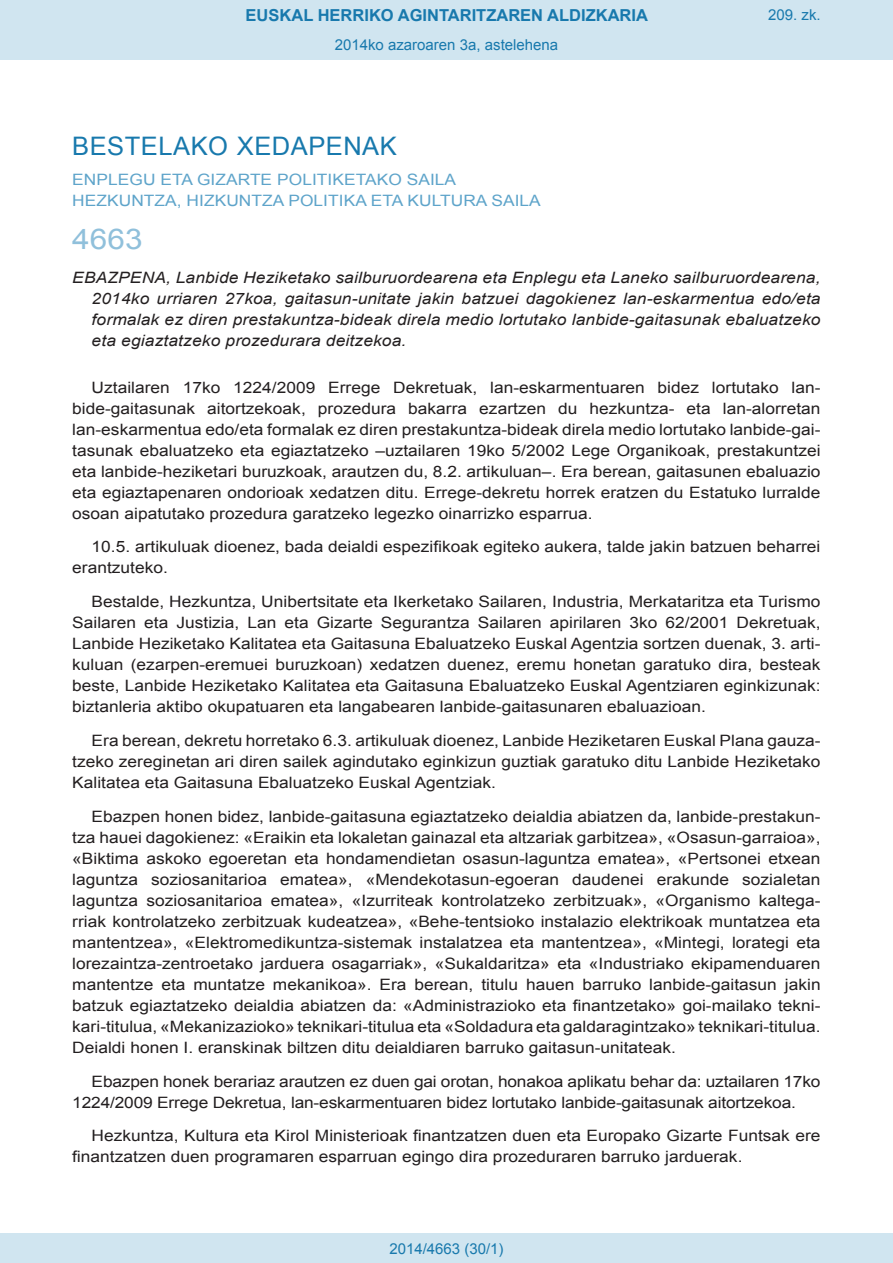
<style>
.page{position:relative;width:893px;height:1263px;background:#fff}
.page>*{position:absolute;margin:0;border:0;box-sizing:border-box;transform-origin:0 0}
.BOPVOrden{font:28.5px "Arial";color:#90c0db;scale:1.11 1}
.BOPVSeccion{font:25.5px "Arial";letter-spacing:.02em;color:#1879ad}
.t1{font:700 16.5px "Arial";color:#1879ad}
.BOPVDetalle{font:15.6px/21px "Arial";color:#231f20;text-align:justify;scale:1.11 1}
.BOPVTitulo{font:italic 15.6px/21px "Arial";letter-spacing:.01em;color:#231f20;text-align:justify;scale:1.11 1}
.BOPVOrganismo{font:15.6px "Arial";letter-spacing:.005em;color:#5ea4ca;scale:1.11 1}
.Paginacion_Centro{font:15px "Arial";color:#1879ad}
</style>
<div class="page">
<div style="left:0;top:0;width:893px;height:60px;background:#d0e5f0"></div>
<div style="left:0;top:1233px;width:893px;height:30px;background:#d0e5f0"></div>
<p class="t1" style="left:246px;top:4px;width:404px">EUSKAL HERRIKO AGINTARITZAREN ALDIZKARIA</p>
<p class="Paginacion_Centro" style="left:335px;top:35px;width:225px">2014ko azaroaren 3a, astelehena</p>
<p class="Paginacion_Centro" style="left:768px;top:5px;width:54px">209. zk.</p>
<p class="BOPVSeccion" style="left:72px;top:129px;width:326px">BESTELAKO XEDAPENAK</p>
<p class="BOPVOrganismo" style="left:72px;top:169px;width:347px">ENPLEGU ETA GIZARTE POLITIKETAKO SAILA</p>
<p class="BOPVOrganismo" style="left:72px;top:191px;width:424px">HEZKUNTZA, HIZKUNTZA POLITIKA ETA KULTURA SAILA</p>
<p class="BOPVOrden" style="left:72px;top:221px;width:65px">4663</p>
<p class="BOPVTitulo" style="left:92px;top:267px;width:658px;text-indent:-19px">EBAZPENA, Lanbide Heziketako sailburuordearena eta Enplegu eta Laneko sailburuordearena, 2014ko urriaren 27koa, gaitasun-unitate jakin batzuei dagokienez lan-eskarmentua edo/eta formalak ez diren prestakuntza-bideak direla medio lortutako lanbide-gaitasunak ebaluatzeko eta egiaztatzeko prozedurara deitzekoa.</p>
<p class="BOPVDetalle" style="left:72px;top:377px;width:676px;text-indent:19px">Uztailaren 17ko 1224/2009 Errege Dekretuak, lan-eskarmentuaren bidez lortutako lan&shy;bide-gaitasunak aitortzekoak, prozedura bakarra ezartzen du hezkuntza- eta lan-alorretan lan-eskarmentua edo/eta formalak ez diren prestakuntza-bideak direla medio lortutako lanbide-gai&shy;tasunak ebaluatzeko eta egiaztatzeko –uztailaren 19ko 5/2002 Lege Organikoak, prestakuntzei eta lanbide-heziketari buruzkoak, arautzen du, 8.2. artikuluan–. Era berean, gaitasunen ebaluazio eta egiaztapenaren ondorioak xedatzen ditu. Errege-dekretu horrek eratzen du Estatuko lurralde osoan aipatutako prozedura garatzeko legezko oinarrizko esparrua.</p>
<p class="BOPVDetalle" style="left:72px;top:537px;width:676px;text-indent:19px">10.5. artikuluak dioenez, bada deialdi espezifikoak egiteko aukera, talde jakin batzuen beharrei erantzuteko.</p>
<p class="BOPVDetalle" style="left:72px;top:591px;width:676px;text-indent:19px">Bestalde, Hezkuntza, Unibertsitate eta Ikerketako Sailaren, Industria, Merkataritza eta Turismo Sailaren eta Justizia, Lan eta Gizarte Segurantza Sailaren apirilaren 3ko 62/2001 Dekretuak, Lanbide Heziketako Kalitatea eta Gaitasuna Ebaluatzeko Euskal Agentzia sortzen duenak, 3. arti&shy;kuluan (ezarpen-eremuei buruzkoan) xedatzen duenez, eremu honetan garatuko dira, besteak beste, Lanbide Heziketako Kalitatea eta Gaitasuna Ebaluatzeko Euskal Agentziaren eginkizunak: biztanleria aktibo okupatuaren eta langabearen lanbide-gaitasunaren ebaluazioan.</p>
<p class="BOPVDetalle" style="left:72px;top:730px;width:676px;text-indent:19px">Era berean, dekretu horretako 6.3. artikuluak dioenez, Lanbide Heziketaren Euskal Plana gauza&shy;tzeko zereginetan ari diren sailek agindutako eginkizun guztiak garatuko ditu Lanbide Heziketako Kalitatea eta Gaitasuna Ebaluatzeko Euskal Agentziak.</p>
<p class="BOPVDetalle" style="left:72px;top:806px;width:676px;text-indent:19px">Ebazpen honen bidez, lanbide-gaitasuna egiaztatzeko deialdia abiatzen da, lanbide-prestakun&shy;tza hauei dagokienez: «Eraikin eta lokaletan gainazal eta altzariak garbitzea», «Osasun-garraioa», «Biktima askoko egoeretan eta hondamendietan osasun-laguntza ematea», «Pertsonei etxean laguntza soziosanitarioa ematea», «Mendekotasun-egoeran daudenei erakunde sozialetan laguntza soziosanitarioa ematea», «Izurriteak kontrolatzeko zerbitzuak», «Organismo kaltega&shy;rriak kontrolatzeko zerbitzuak kudeatzea», «Behe-tentsioko instalazio elektrikoak muntatzea eta mantentzea», «Elektromedikuntza-sistemak instalatzea eta mantentzea», «Mintegi, lorategi eta lorezaintza-zentroetako jarduera osagarriak», «Sukaldaritza» eta «Industriako ekipamenduaren mantentze eta muntatze mekanikoa». Era berean, titulu hauen barruko lanbide-gaitasun jakin batzuk egiaztatzeko deialdia abiatzen da: «Administrazioko eta finantzetako» goi-mailako tekni&shy;kari-titulua, «Mekanizazioko» teknikari-titulua eta «Soldadura eta galdaragintzako» teknikari-titulua.<br>Deialdi honen I. eranskinak biltzen ditu deialdiaren barruko gaitasun-unitateak.</p>
<p class="BOPVDetalle" style="left:72px;top:1071px;width:676px;text-indent:19px">Ebazpen honek berariaz arautzen ez duen gai orotan, honakoa aplikatu behar da: uztailaren 17ko<br>1224/2009 Errege Dekretua, lan-eskarmentuaren bidez lortutako lanbide-gaitasunak aitortzekoa.</p>
<p class="BOPVDetalle" style="left:72px;top:1125px;width:676px;text-indent:19px">Hezkuntza, Kultura eta Kirol Ministerioak finantzatzen duen eta Europako Gizarte Funtsak ere finantzatzen duen programaren esparruan egingo dira prozeduraren barruko jarduerak.</p>
<p class="Paginacion_Centro" style="left:389px;top:1238px;width:116px">2014/4663 (30/1)</p>
</div>
